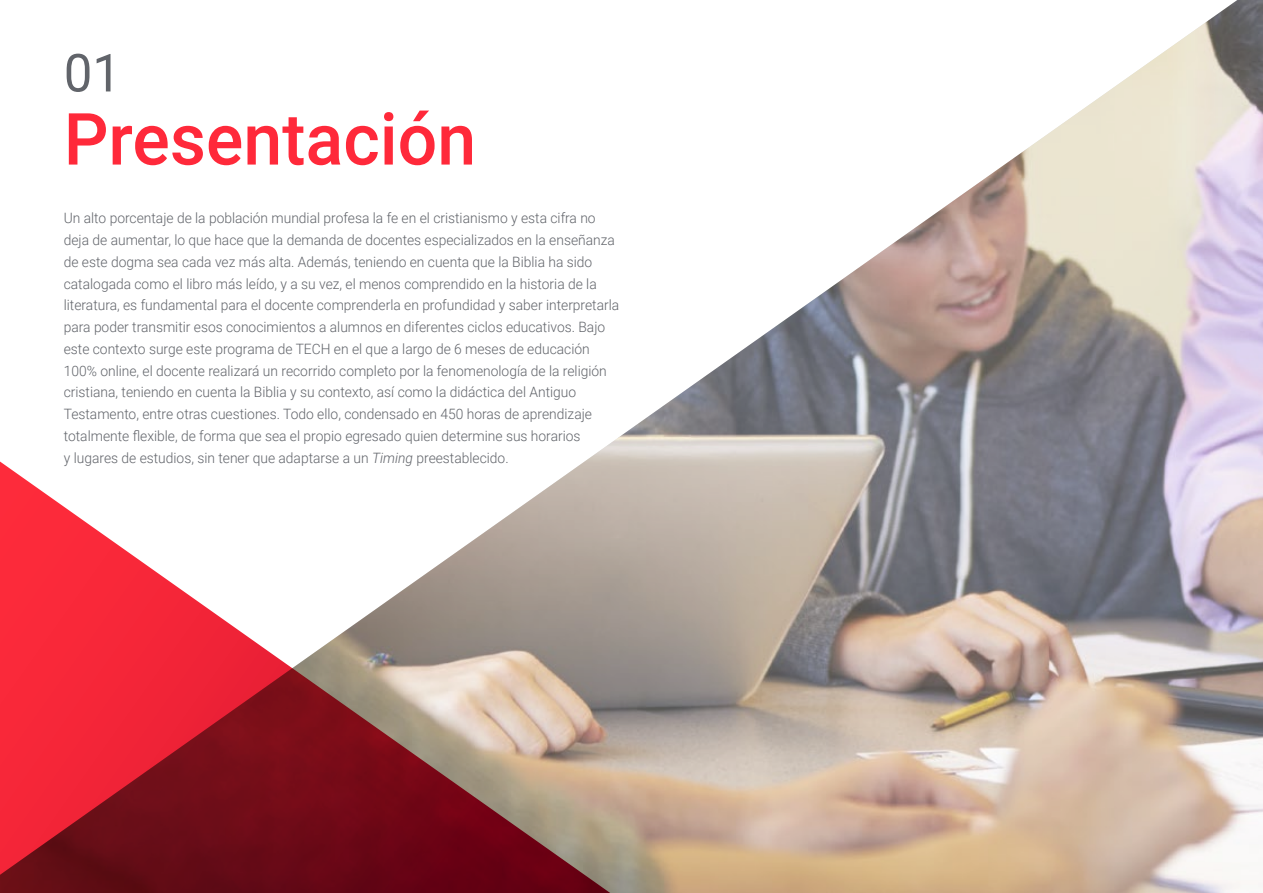
<style>
.page{position:relative;width:1263px;height:893px;background:#fff}
.page>*{position:absolute;margin:0;border:0;box-sizing:border-box;transform-origin:0 0}
.t1{font:500 72px "Roboto";color:#ff293a}
.t2{font:52.5px "Roboto";color:#61646a}
.t3{font:300 14.25px/21.8px "Roboto";color:#61646a}
.s1{font-style:italic}
</style>
<div class="page">
<img style="left:607px;top:0;width:656px;height:893px">
<svg style="left:0;top:446px;width:640px;height:447px"></svg>
<h2 class="t2" style="left:64px;top:36px;width:59px">01</h2>
<h1 class="t1" style="left:64px;top:89px;width:414px">Presentación</h1>
<p class="t3" style="left:64px;top:207px;width:557px">Un alto porcentaje de la población mundial profesa la fe en el cristianismo y esta cifra no deja de aumentar, lo que hace que la demanda de docentes especializados en la enseñanza de este dogma sea cada vez más alta. Además, teniendo en cuenta que la Biblia ha sido catalogada como el libro más leído, y a su vez, el menos comprendido en la historia de la literatura, es fundamental para el docente comprenderla en profundidad y saber interpretarla para poder transmitir esos conocimientos a alumnos en diferentes ciclos educativos. Bajo este contexto surge este programa de TECH en el que a largo de 6 meses de educación 100% online, el docente realizará un recorrido completo por la fenomenología de la religión cristiana, teniendo en cuenta la Biblia y su contexto, así como la didáctica del Antiguo Testamento, entre otras cuestiones. Todo ello, condensado en 450 horas de aprendizaje totalmente flexible, de forma que sea el propio egresado quien determine sus horarios<br>y lugares de estudios, sin tener que adaptarse a un <span class="s1">Timing</span> preestablecido.</p>
</div>
